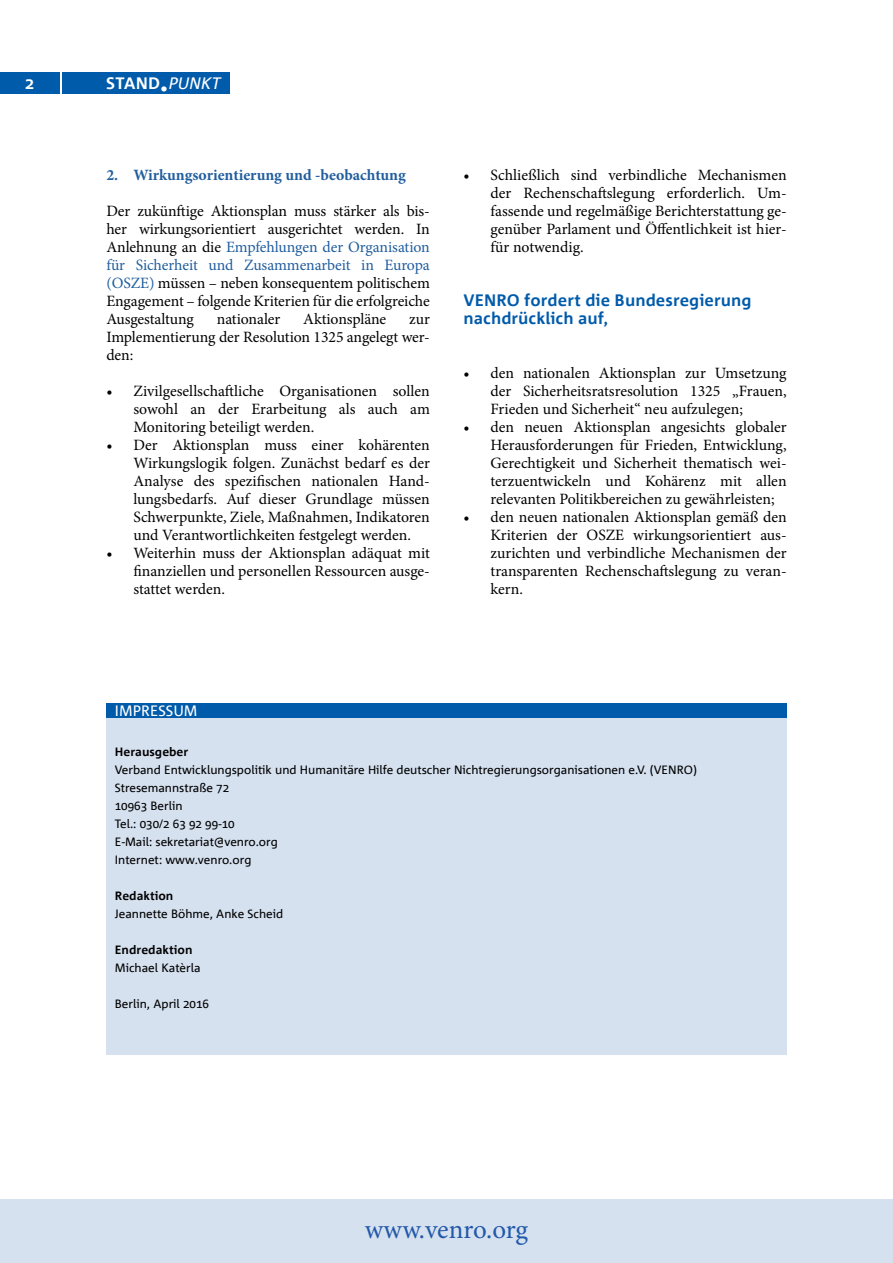
<style>
.page{position:relative;width:893px;height:1263px;background:#fff}
.page>*{position:absolute;margin:0;border:0;box-sizing:border-box;transform-origin:0 0}
.t1{font:27px "Minion Pro";letter-spacing:-.005em;color:#2158a8}
.t2{font:700 16.5px/18px "Corpid Office";color:#005baa}
.t3{font:700 16.5px "Corpid Office";letter-spacing:.005em;color:#fff}
.t4{font:15.75px/18px "Minion Pro";letter-spacing:-.005em;color:#000;text-align:justify}
.t5{font:700 15.75px "Minion Pro";color:#215e9e}
.t6{font:15px "Corpid Office";color:#fff}
.t7{font:12px/18px "Corpid Office";color:#000}
.t8{font:700 12px "Corpid Office";color:#000}
.s1{font-size:33px}
.s2{font-weight:400;font-style:italic}
.s3{color:#215e9e}
</style>
<div class="page">
<div style="left:62px;top:72px;width:168px;height:22px;background:#005baa"></div>
<div style="left:0;top:72px;width:59px;height:22px;background:#005baa"></div>
<div style="left:0;top:1199px;width:893px;height:64px;background:#d6e1f0"></div>
<div style="left:106px;top:711px;width:681px;height:344px;background:#d6e1f0"></div>
<div style="left:106px;top:703px;width:681px;height:15px;background:#005baa"></div>
<p class="t3" style="left:25px;top:75px;width:10px">2</p>
<p class="t3" style="left:106px;top:75px;width:116px">STAND<span class="s1">.</span><span class="s2">PUNKT</span></p>
<p class="t5" style="left:106px;top:164px;width:301px">2. Wirkungsorientierung und -beobachtung</p>
<p class="t4" style="left:106px;top:202px;width:325px">Der zukünftige Aktionsplan muss stärker als bis&shy;her wirkungsorientiert ausgerichtet werden. In Anlehnung an die <span class="s3">Empfehlungen der Organisation für Sicherheit und Zusammenarbeit in Europa (OSZE)</span> müssen – neben konsequentem politischem Engagement – folgende Kriterien für die erfolgreiche Ausgestaltung</p>
<p class="t4" style="left:217px;top:310px;width:65px">nationaler</p>
<p class="t4" style="left:303px;top:310px;width:85px">Aktionspläne</p>
<p class="t4" style="left:106px;top:310px;width:325px;text-indent:303px">zur Implementierung der Resolution 1325 angelegt wer&shy;den:</p>
<p class="t4" style="left:133px;top:382px;width:298px;text-indent:-27px">• Zivilgesellschaftliche Organisationen sollen sowohl an der Erarbeitung als auch am Monitoring beteiligt werden.</p>
<p class="t4" style="left:133px;top:436px;width:298px;text-indent:-27px">• Der Aktionsplan muss einer kohärenten Wirkungslogik folgen. Zunächst bedarf es der Analyse des spezifischen nationalen Hand&shy;lungsbedarfs. Auf dieser Grundlage müssen Schwerpunkte, Ziele, Maßnahmen, Indikatoren und Verantwortlichkeiten festgelegt werden.</p>
<p class="t4" style="left:133px;top:544px;width:298px;text-indent:-27px">• Weiterhin muss der Aktionsplan adäquat mit finanziellen und personellen Ressourcen ausge&shy;stattet werden.</p>
<p class="t4" style="left:490px;top:166px;width:298px;text-indent:-27px">• Schließlich sind verbindliche Mechanismen der Rechenschaftslegung erforderlich. Um&shy;fassende und regelmäßige Berichterstattung ge&shy;genüber Parlament und Öffentlichkeit ist hier&shy;für notwendig.</p>
<p class="t2" style="left:463px;top:292px;width:290px">VENRO fordert die Bundesregierung nachdrücklich auf,</p>
<p class="t4" style="left:490px;top:364px;width:298px;text-indent:-27px">• den nationalen Aktionsplan zur Umsetzung der Sicherheitsratsresolution 1325 „Frauen, Frieden und Sicherheit“ neu aufzulegen;</p>
<p class="t4" style="left:490px;top:418px;width:298px;text-indent:-27px">• den neuen Aktionsplan angesichts globaler Herausforderungen für Frieden, Entwicklung, Gerechtigkeit und Sicherheit thematisch wei&shy;terzuentwickeln und Kohärenz mit allen relevanten Politikbereichen zu gewährleisten;</p>
<p class="t4" style="left:490px;top:508px;width:298px;text-indent:-27px">• den neuen nationalen Aktionsplan gemäß den Kriterien der OSZE wirkungsorientiert aus&shy;zurichten und verbindliche Mechanismen der transparenten Rechenschaftslegung zu veran&shy;kern.</p>
<p class="t6" style="left:115px;top:703px;width:84px">IMPRESSUM</p>
<p class="t8" style="left:115px;top:745px;width:75px">Herausgeber</p>
<p class="t7" style="left:115px;top:761px;width:584px">Verband Entwicklungspolitik und Humanitäre Hilfe deutscher Nichtregierungsorganisationen e.V. (VENRO)<br>Stresemannstraße 72<br>10963 Berlin<br>Tel.: 030/2 63 92 99-10<br>E-Mail: sekretariat@venro.org<br>Internet: www.venro.org</p>
<p class="t8" style="left:115px;top:889px;width:60px">Redaktion</p>
<p class="t7" style="left:115px;top:905px;width:170px">Jeannette Böhme, Anke Scheid</p>
<p class="t8" style="left:115px;top:943px;width:79px">Endredaktion</p>
<p class="t7" style="left:115px;top:959px;width:87px">Michael Katèrla</p>
<p class="t7" style="left:115px;top:995px;width:96px">Berlin, April 2016</p>
<h1 class="t1" style="left:365px;top:1211px;width:165px">www.venro.org</h1>
</div>
